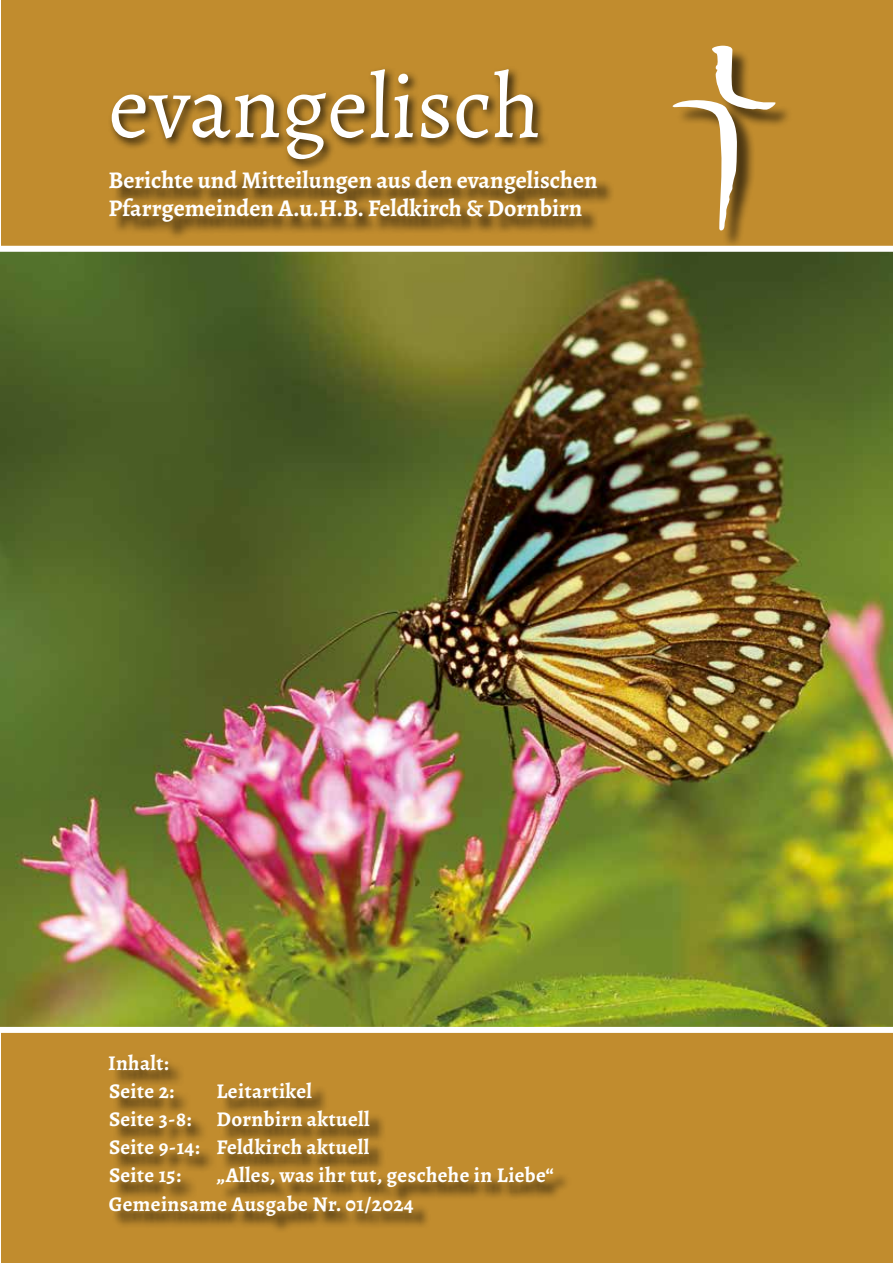
<style>
.page{position:relative;width:893px;height:1263px;background:#fff}
.page>*{position:absolute;margin:0;border:0;box-sizing:border-box;transform-origin:0 0}
.t1{font:91.5px "Alegreya";color:#fff}
.t2{font:700 24px/28.8px "Alegreya";color:#fff}
.t3{font:700 21px/28.2px "Alegreya";letter-spacing:.02em;color:#fff}
</style>
<div class="page">
<div style="left:1px;top:0;width:892px;height:1263px;background:#c18c2e"></div>
<img style="left:0;top:252px;width:893px;height:775px">
<div style="left:108px;top:66px;width:442px;height:106px;background:#000;opacity:.75"></div>
<div style="left:112px;top:173px;width:503px;height:67px;background:#000;opacity:.75"></div>
<div style="left:715px;top:48px;width:79px;height:80px;background:#000;opacity:.6"></div>
<div style="left:676px;top:102px;width:79px;height:147px;background:#000;opacity:.6"></div>
<svg style="left:672px;top:46px;width:105px;height:184px"></svg>
<div style="left:112px;top:1057px;width:459px;height:177px;background:#000;opacity:.75"></div>
<div style="left:0;top:1027px;width:893px;height:6px;background:#fff"></div>
<div style="left:0;top:246px;width:893px;height:6px;background:#fff"></div>
<h1 class="t1" style="left:108px;top:49px;width:434px">evangelisch</h1>
<p class="t2" style="left:108px;top:165px;width:491px">Berichte und Mitteilungen aus den evangelischen<br>Pfarrgemeinden A.u.H.B. Feldkirch &amp; Dornbirn</p>
<p class="t3" style="left:108px;top:1048px;width:68px">Inhalt:<br>Seite 2:</p>
<p class="t3" style="left:109px;top:1076px;width:262px;text-indent:107px">Leitartikel<br>Seite 3-8: Dornbirn aktuell<br>Seite 9-14: Feldkirch aktuell<br>Seite 15:</p>
<p class="t3" style="left:109px;top:1161px;width:446px;text-indent:107px">„Alles, was ihr tut, geschehe in Liebe“<br>Gemeinsame Ausgabe Nr. 01/2024</p>
</div>
